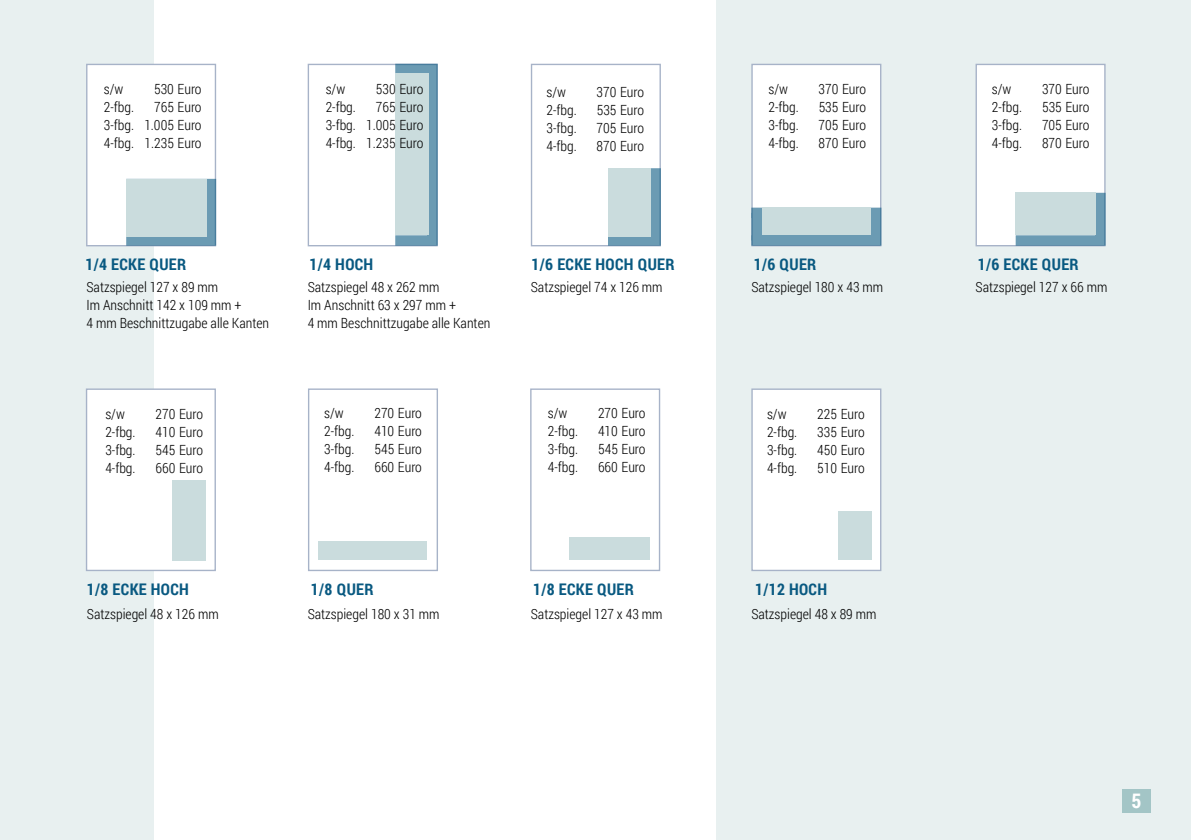
<style>
.page{position:relative;width:1191px;height:840px;background:#fff}
.page>*{position:absolute;margin:0;border:0;box-sizing:border-box;transform-origin:0 0}
.t1{font:700 20px "Roboto Condensed";color:#fff}
.t2{font:700 16px "Roboto Condensed";letter-spacing:.02em;color:#095981}
.t3{font:300 14px/18px "Roboto Condensed";color:#000}
</style>
<div class="page">
<div style="left:716px;top:0;width:475px;height:839px;background:#e8f0f0"></div>
<div style="left:0;top:0;width:154px;height:839px;background:#e8f0f0"></div>
<div style="left:1122px;top:788px;width:29px;height:23px;background:#a3c5c6"></div>
<div style="left:308px;top:388px;width:130px;height:183px;background:#fff;border:1px solid #a7b3c8"></div>
<div style="left:319px;top:541px;width:108px;height:18px;background:#cadcdd"></div>
<div style="left:530px;top:388px;width:130px;height:183px;background:#fff;border:1px solid #a7b3c8"></div>
<div style="left:569px;top:536px;width:81px;height:23px;background:#cadcdd"></div>
<div style="left:751px;top:388px;width:130px;height:183px;background:#fff;border:1px solid #a7b3c8"></div>
<div style="left:838px;top:511px;width:33px;height:48px;background:#cadcdd"></div>
<div style="left:86px;top:388px;width:130px;height:183px;background:#fff;border:1px solid #a7b3c8"></div>
<div style="left:172px;top:479px;width:34px;height:81px;background:#cadcdd"></div>
<div style="left:86px;top:64px;width:130px;height:182px;background:#fff;border:1px solid #a7b3c8"></div>
<svg style="left:124px;top:179px;width:92px;height:66px;background:#7ea8bc"></svg>
<div style="left:126px;top:179px;width:80px;height:57px;background:#cadcdd"></div>
<div style="left:308px;top:64px;width:130px;height:182px;background:#fff;border:1px solid #a7b3c8"></div>
<svg style="left:393px;top:64px;width:45px;height:181px;background:#7ea7bc"></svg>
<div style="left:395px;top:74px;width:34px;height:161px;background:#cadcdd"></div>
<div style="left:975px;top:64px;width:130px;height:182px;background:#fff;border:1px solid #a7b3c8"></div>
<svg style="left:1013px;top:193px;width:92px;height:52px"></svg>
<div style="left:1015px;top:193px;width:81px;height:42px;background:#cadcdd"></div>
<div style="left:751px;top:64px;width:130px;height:182px;background:#fff;border:1px solid #a7b3c8"></div>
<div style="left:751px;top:207px;width:130px;height:38px;background:#6b9bb3"></div>
<div style="left:762px;top:207px;width:109px;height:28px;background:#cadcdd"></div>
<div style="left:531px;top:64px;width:130px;height:182px;background:#fff;border:1px solid #a7b3c8"></div>
<svg style="left:606px;top:168px;width:55px;height:77px"></svg>
<div style="left:608px;top:168px;width:43px;height:68px;background:#cadcdd"></div>
<p class="t3" style="left:104px;top:80px;width:21px">s/w</p>
<p class="t3" style="left:154px;top:80px;width:49px">530 Euro</p>
<p class="t3" style="left:104px;top:98px;width:32px">2-fbg.</p>
<p class="t3" style="left:104px;top:98px;width:99px;text-align:justify;text-indent:50px">765 Euro 3-fbg. 1.005 Euro 4-fbg. 1.235 Euro</p>
<p class="t3" style="left:326px;top:80px;width:21px">s/w</p>
<p class="t3" style="left:376px;top:80px;width:49px">530 Euro</p>
<p class="t3" style="left:326px;top:98px;width:32px">2-fbg.</p>
<p class="t3" style="left:326px;top:98px;width:99px;text-align:justify;text-indent:50px">765 Euro 3-fbg. 1.005 Euro 4-fbg. 1.235 Euro</p>
<p class="t3" style="left:546px;top:83px;width:21px">s/w</p>
<p class="t3" style="left:596px;top:83px;width:49px">370 Euro</p>
<p class="t3" style="left:546px;top:101px;width:32px">2-fbg.</p>
<p class="t3" style="left:597px;top:101px;width:49px">535 Euro</p>
<p class="t3" style="left:546px;top:119px;width:32px">3-fbg.</p>
<p class="t3" style="left:596px;top:119px;width:49px">705 Euro</p>
<p class="t3" style="left:546px;top:137px;width:32px">4-fbg.</p>
<p class="t3" style="left:596px;top:137px;width:49px">870 Euro</p>
<p class="t3" style="left:768px;top:80px;width:21px">s/w</p>
<p class="t3" style="left:818px;top:80px;width:49px">370 Euro</p>
<p class="t3" style="left:768px;top:98px;width:32px">2-fbg.</p>
<p class="t3" style="left:818px;top:98px;width:49px">535 Euro</p>
<p class="t3" style="left:768px;top:116px;width:32px">3-fbg.</p>
<p class="t3" style="left:818px;top:116px;width:49px">705 Euro</p>
<p class="t3" style="left:768px;top:134px;width:32px">4-fbg.</p>
<p class="t3" style="left:818px;top:134px;width:49px">870 Euro</p>
<p class="t3" style="left:991px;top:80px;width:21px">s/w</p>
<p class="t3" style="left:1042px;top:80px;width:49px">370 Euro</p>
<p class="t3" style="left:991px;top:98px;width:32px">2-fbg.</p>
<p class="t3" style="left:1042px;top:98px;width:49px">535 Euro</p>
<p class="t3" style="left:991px;top:116px;width:32px">3-fbg.</p>
<p class="t3" style="left:1042px;top:116px;width:49px">705 Euro</p>
<p class="t3" style="left:991px;top:134px;width:32px">4-fbg.</p>
<p class="t3" style="left:1042px;top:134px;width:49px">870 Euro</p>
<p class="t2" style="left:85px;top:253px;width:102px">1/4 ECKE QUER</p>
<p class="t2" style="left:309px;top:253px;width:65px">1/4 HOCH</p>
<p class="t2" style="left:531px;top:253px;width:144px">1/6 ECKE HOCH QUER</p>
<p class="t2" style="left:753px;top:253px;width:64px">1/6 QUER</p>
<p class="t2" style="left:977px;top:253px;width:102px">1/6 ECKE QUER</p>
<p class="t3" style="left:86px;top:278px;width:184px">Satzspiegel 127 x 89 mm<br>Im Anschnitt 142 x 109 mm +<br>4 mm Beschnittzugabe alle Kanten</p>
<p class="t3" style="left:308px;top:278px;width:184px">Satzspiegel 48 x 262 mm<br>Im Anschnitt 63 x 297 mm +<br>4 mm Beschnittzugabe alle Kanten</p>
<p class="t3" style="left:531px;top:278px;width:133px">Satzspiegel 74 x 126 mm</p>
<p class="t3" style="left:751px;top:278px;width:133px">Satzspiegel 180 x 43 mm</p>
<p class="t3" style="left:975px;top:278px;width:133px">Satzspiegel 127 x 66 mm</p>
<p class="t3" style="left:105px;top:404px;width:21px">s/w</p>
<p class="t3" style="left:155px;top:404px;width:49px">270 Euro</p>
<p class="t3" style="left:105px;top:422px;width:32px">2-fbg.</p>
<p class="t3" style="left:155px;top:422px;width:49px">410 Euro</p>
<p class="t3" style="left:105px;top:440px;width:32px">3-fbg.</p>
<p class="t3" style="left:156px;top:440px;width:49px">545 Euro</p>
<p class="t3" style="left:105px;top:458px;width:32px">4-fbg.</p>
<p class="t3" style="left:155px;top:458px;width:49px">660 Euro</p>
<p class="t3" style="left:324px;top:403px;width:21px">s/w</p>
<p class="t3" style="left:374px;top:403px;width:49px">270 Euro</p>
<p class="t3" style="left:324px;top:421px;width:32px">2-fbg.</p>
<p class="t3" style="left:374px;top:421px;width:49px">410 Euro</p>
<p class="t3" style="left:324px;top:439px;width:32px">3-fbg.</p>
<p class="t3" style="left:374px;top:439px;width:49px">545 Euro</p>
<p class="t3" style="left:324px;top:457px;width:32px">4-fbg.</p>
<p class="t3" style="left:374px;top:457px;width:49px">660 Euro</p>
<p class="t3" style="left:548px;top:403px;width:21px">s/w</p>
<p class="t3" style="left:598px;top:403px;width:49px">270 Euro</p>
<p class="t3" style="left:548px;top:421px;width:32px">2-fbg.</p>
<p class="t3" style="left:598px;top:421px;width:49px">410 Euro</p>
<p class="t3" style="left:548px;top:439px;width:32px">3-fbg.</p>
<p class="t3" style="left:598px;top:439px;width:49px">545 Euro</p>
<p class="t3" style="left:548px;top:457px;width:32px">4-fbg.</p>
<p class="t3" style="left:598px;top:457px;width:49px">660 Euro</p>
<p class="t3" style="left:767px;top:404px;width:21px">s/w</p>
<p class="t3" style="left:817px;top:404px;width:49px">225 Euro</p>
<p class="t3" style="left:767px;top:422px;width:32px">2-fbg.</p>
<p class="t3" style="left:817px;top:422px;width:49px">335 Euro</p>
<p class="t3" style="left:767px;top:440px;width:32px">3-fbg.</p>
<p class="t3" style="left:817px;top:440px;width:49px">450 Euro</p>
<p class="t3" style="left:767px;top:458px;width:32px">4-fbg.</p>
<p class="t3" style="left:817px;top:458px;width:49px">510 Euro</p>
<p class="t2" style="left:87px;top:578px;width:103px">1/8 ECKE HOCH</p>
<p class="t2" style="left:311px;top:578px;width:64px">1/8 QUER</p>
<p class="t2" style="left:533px;top:578px;width:102px">1/8 ECKE QUER</p>
<p class="t2" style="left:755px;top:578px;width:73px">1/12 HOCH</p>
<p class="t3" style="left:87px;top:604px;width:133px">Satzspiegel 48 x 126 mm</p>
<p class="t3" style="left:308px;top:604px;width:133px">Satzspiegel 180 x 31 mm</p>
<p class="t3" style="left:531px;top:604px;width:133px">Satzspiegel 127 x 43 mm</p>
<p class="t3" style="left:751px;top:604px;width:127px">Satzspiegel 48 x 89 mm</p>
<h1 class="t1" style="left:1131px;top:785px;width:11px">5</h1>
</div>
